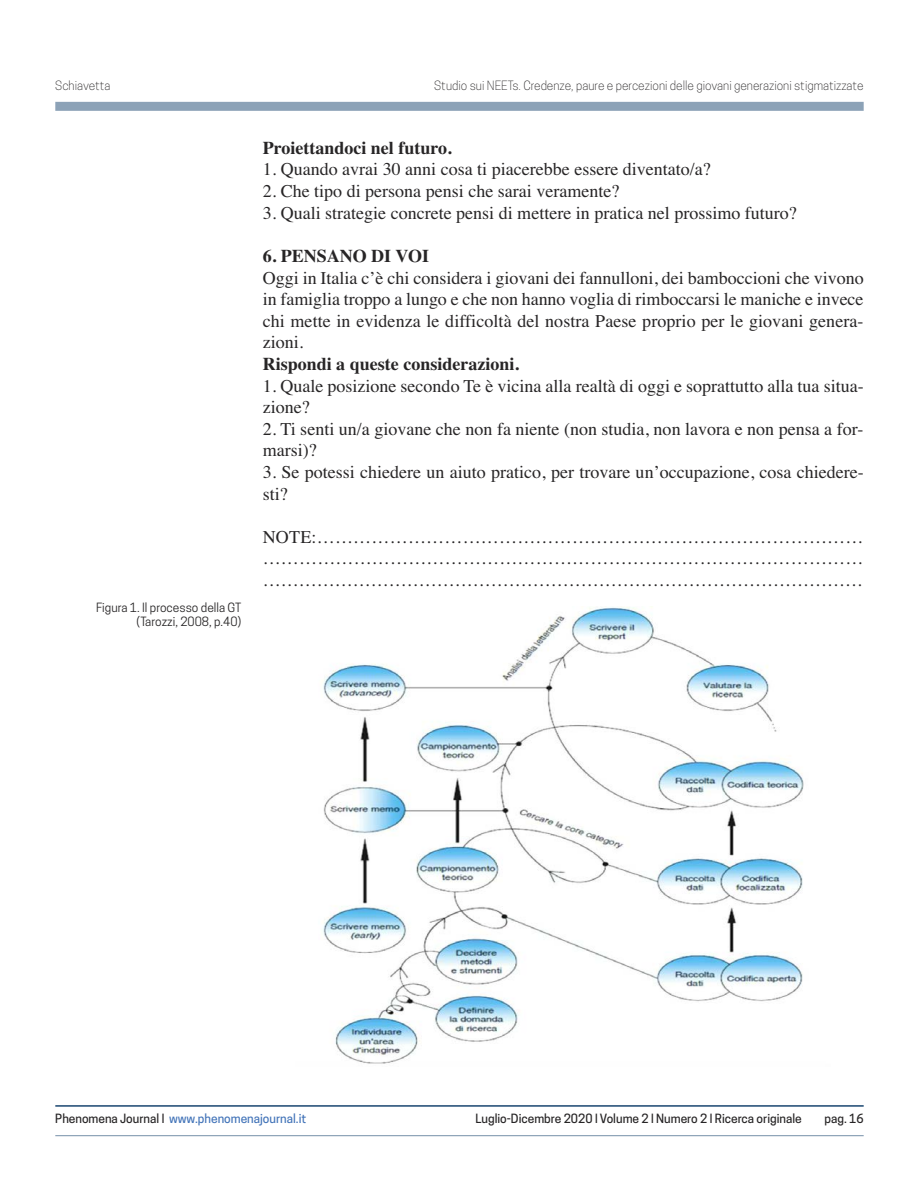
<style>
.page{position:relative;width:919px;height:1191px;background:#fff}
.page>*{position:absolute;margin:0;border:0;box-sizing:border-box;transform-origin:0 0}
.t1{font:18px/21.6px "Times";color:#272526}
.t2{font:700 18px "Times";color:#272526}
.t3{font:300 12px "Cooper Hewitt";color:#272526}
.t4{font:500 12px "Cooper Hewitt";color:#272526}
.t5{font:12px/14.4px "Cooper Hewitt";color:#272526;text-align:right}
.t6{font:500 12px "Cooper Hewitt";color:#4475b9}
.s1{color:#272526}
</style>
<div class="page">
<div style="left:55px;top:102px;width:808px;height:9px;background:#8ca2b7"></div>
<hr style="left:55px;top:1105px;width:808px;height:1px;background:#194570">
<hr style="left:55px;top:1135px;width:808px;height:1px;background:#7590a9">
<img style="left:323px;top:606px;width:481px;height:458px">
<p class="t3" style="left:55px;top:78px;width:57px">Schiavetta</p>
<p class="t5" style="left:96px;top:600px;width:147px">Figura 1. Il processo della GT (Tarozzi, 2008, p.40)</p>
<p class="t3" style="left:434px;top:78px;width:431px">Studio sui NEETs. Credenze, paure e percezioni delle giovani generazioni stigmatizzate</p>
<p class="t2" style="left:263px;top:137px;width:190px">Proiettandoci nel futuro.</p>
<p class="t1" style="left:263px;top:158px;width:449px">1. Quando avrai 30 anni cosa ti piacerebbe essere diventato/a?</p>
<p class="t1" style="left:263px;top:180px;width:358px">2. che tipo di persona pensi che sarai veramente?</p>
<p class="t1" style="left:263px;top:202px;width:535px">3. Quali strategie concrete pensi di mettere in pratica nel prossimo futuro?</p>
<p class="t2" style="left:263px;top:245px;width:168px">6. PENSANO DI VOI</p>
<p class="t1" style="left:263px;top:266px;width:602px;text-align:justify">oggi in italia c’è chi considera i giovani dei fannulloni, dei bamboccioni che vivono in famiglia troppo a lungo e che non hanno voglia di rimboccarsi le maniche e invece chi mette in evidenza le difficoltà del nostra Paese proprio per le giovani genera&shy;zioni.</p>
<p class="t2" style="left:263px;top:353px;width:258px">Rispondi a queste considerazioni.</p>
<p class="t1" style="left:263px;top:374px;width:602px">1. Quale posizione secondo Te è vicina alla realtà di oggi e soprattutto alla tua situa&shy;zione?</p>
<p class="t1" style="left:263px;top:418px;width:602px">2. Ti senti un/a giovane che non fa niente (non studia, non lavora e non pensa a for&shy;marsi)?</p>
<p class="t1" style="left:263px;top:461px;width:602px">3. Se potessi chiedere un aiuto pratico, per trovare un’occupazione, cosa chiedere&shy;sti?</p>
<p class="t1" style="left:263px;top:526px;width:602px;text-align:justify">noTe:……………………………………………………………………………… ……………………………………………………………………………………… ……………………………………………………………………………………….</p>
<p class="t6" style="left:55px;top:1111px;width:253px"><span class="s1">Phenomena Journal |</span> www.phenomenajournal.it</p>
<p class="t4" style="left:475px;top:1111px;width:328px">Luglio-Dicembre 2020 | Volume 2 | Numero 2 | Ricerca originale</p>
<p class="t4" style="left:824px;top:1111px;width:41px">pag. 16</p>
</div>
